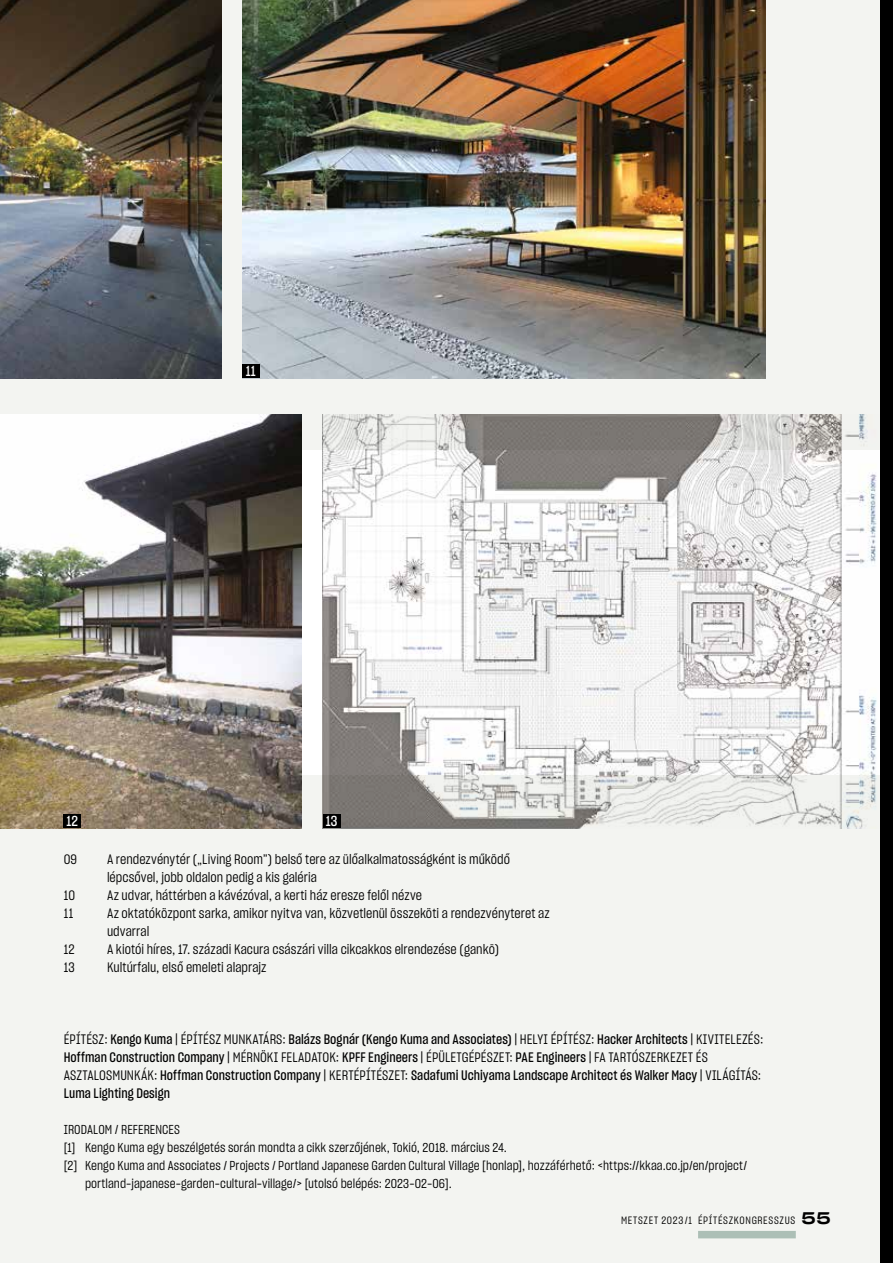
<style>
.page{position:relative;width:893px;height:1263px;background:#f3f4f1}
.page>*{position:absolute;margin:0;border:0;box-sizing:border-box;transform-origin:0 0}
.t1{font:14.25px "Sharp Grotesk Medium 15";color:#fff}
.t2{font:13.5px/18px "Sharp Grotesk Book 15";color:#000}
.t3{font:13.5px/18px "Sharp Grotesk Medium 15";letter-spacing:.005em;color:#000}
.t4{font:12.75px "Sharp Grotesk Book 15";letter-spacing:.005em;color:#000}
.t5{font:10.5px "Sharp Grotesk Book 15";letter-spacing:.065em;color:#000}
.s1{font-family:"Sharp Grotesk Book 15"}
.s2{font-family:"Sharp Grotesk Medium 15"}
.s3{font-family:"Sharp Grotesk Medium 25";font-size:16.5px}
</style>
<div class="page">
<div style="left:302px;top:450px;width:578px;height:324px;background:#fff"></div>
<img style="left:0;top:0;width:221px;height:378px">
<img style="left:0;top:414px;width:302px;height:414px">
<img style="left:242px;top:0;width:523px;height:378px">
<img style="left:323px;top:414px;width:557px;height:414px">
<div style="left:323px;top:814px;width:17px;height:14px;background:#000"></div>
<div style="left:242px;top:364px;width:17px;height:14px;background:#000"></div>
<div style="left:64px;top:814px;width:17px;height:14px;background:#000"></div>
<div style="left:880px;top:0;width:13px;height:1263px;background:#000"></div>
<div style="left:698px;top:1231px;width:98px;height:7px;background:#acbfb6"></div>
<p class="t1" style="left:246px;top:361px;width:12px">11</p>
<p class="t1" style="left:66px;top:811px;width:13px">12</p>
<p class="t2" style="left:64px;top:850px;width:15px">09</p>
<p class="t2" style="left:107px;top:850px;width:405px">A rendezvénytér („Living Room”) belső tere az ülőalkalmatosságként is működő lépcsővel, jobb oldalon pedig a kis galéria</p>
<p class="t2" style="left:64px;top:886px;width:13px">10</p>
<p class="t2" style="left:107px;top:886px;width:316px">Az udvar, háttérben a kávézóval, a kerti ház eresze felől nézve</p>
<p class="t2" style="left:64px;top:904px;width:11px">11</p>
<p class="t2" style="left:107px;top:904px;width:444px">Az oktatóközpont sarka, amikor nyitva van, közvetlenül összeköti a rendezvényteret az udvarral</p>
<p class="t2" style="left:64px;top:940px;width:13px">12</p>
<p class="t2" style="left:107px;top:940px;width:393px">A kiotói híres, 17. századi Kacura császári villa cikcakkos elrendezése (gankō)</p>
<p class="t2" style="left:64px;top:958px;width:13px">13</p>
<p class="t2" style="left:107px;top:958px;width:161px">Kultúrfalu, első emeleti alaprajz</p>
<p class="t1" style="left:326px;top:811px;width:13px">13</p>
<p class="t3" style="left:64px;top:1030px;width:701px"><span class="s1">ÉPÍTÉSZ:</span> Kengo Kuma <span class="s1">| ÉPÍTÉSZ MUNKATÁRS:</span> Balázs Bognár (Kengo Kuma and Associates) <span class="s1">| HELYI ÉPÍTÉSZ:</span> Hacker Architects <span class="s1">| KIVITELEZÉS:</span></p>
<p class="t2" style="left:64px;top:1048px;width:646px"><span class="s2">Hoffman Construction Company</span> | MÉRNÖKI FELADATOK: <span class="s2">KPFF Engineers</span> | ÉPÜLETGÉPÉSZET: <span class="s2">PAE Engineers</span> | FA TARTÓSZERKEZET ÉS</p>
<p class="t3" style="left:64px;top:1066px;width:699px"><span class="s1">ASZTALOSMUNKÁK:</span> Hoffman Construction Company <span class="s1">| KERTÉPÍTÉSZET:</span> Sadafumi Uchiyama Landscape Architect és Walker Macy <span class="s1">| VILÁGÍTÁS:<br></span>Luma Lighting Design</p>
<p class="t4" style="left:64px;top:1121px;width:118px">IRODALOM / REFERENCES</p>
<p class="t4" style="left:64px;top:1139px;width:445px">[1] Kengo Kuma egy beszélgetés során mondta a cikk szerzőjének, Tokió, 2018. március 24.</p>
<p class="t4" style="left:64px;top:1157px;width:685px">[2] Kengo Kuma and Associates / Projects / Portland Japanese Garden Cultural Village [honlap], hozzáférhető: &lt;https://kkaa.co.jp/en/project/</p>
<p class="t4" style="left:85px;top:1175px;width:368px">portland-japanese-garden-cultural-village/&gt; [utolsó belépés: 2023-02-06].</p>
<p class="t5" style="left:621px;top:1213px;width:211px">METSZET 2023/1 ÉPÍTÉSZKONGRESSZUS <span class="s3">55</span></p>
</div>
